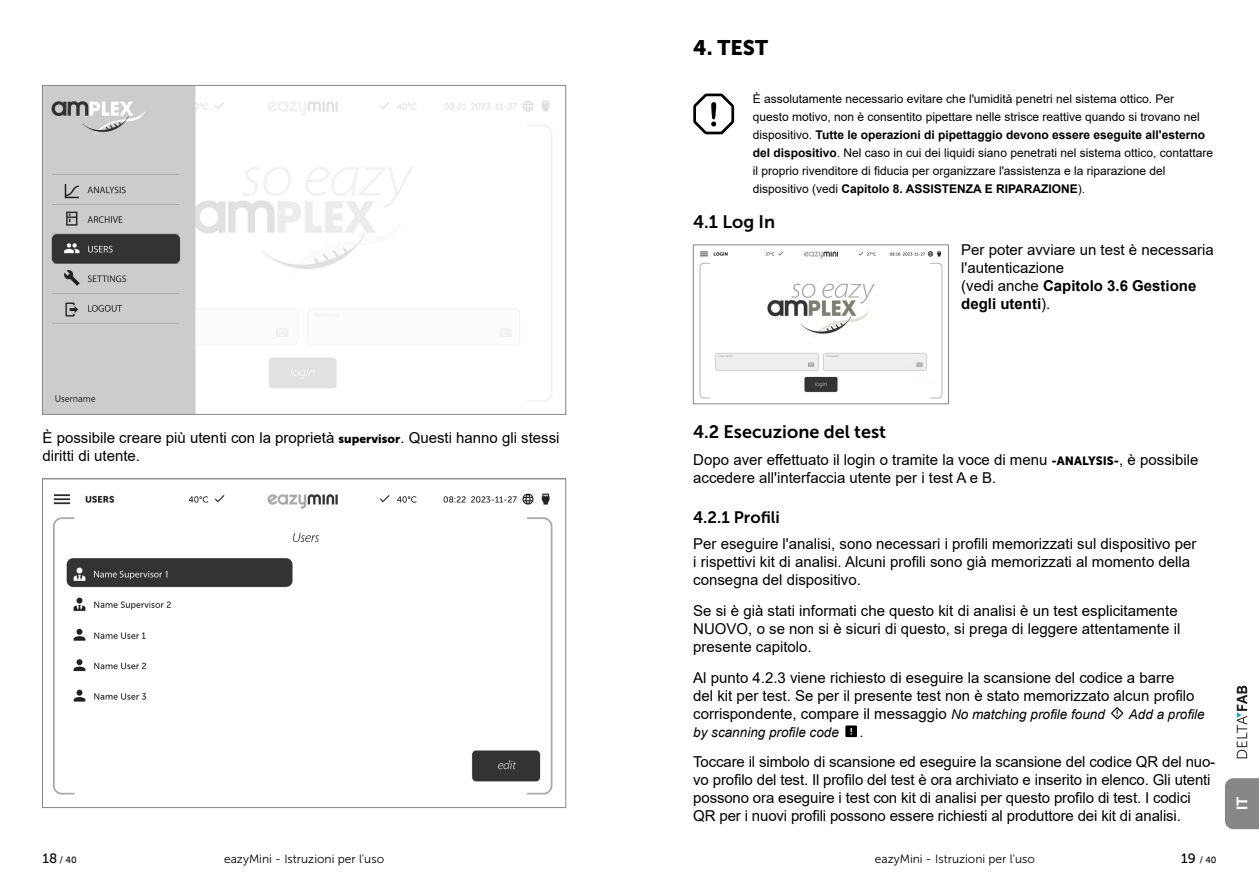
<style>
.page{position:relative;width:1259px;height:893px;background:#fff}
.page>*{position:absolute;margin:0;border:0;box-sizing:border-box;transform-origin:0 0}
.t1{font:21px "Museo Sans 900";color:#000}
.t2{font:18px "Museo Sans 700";color:#000}
.t3{font:16.5px "Museo Sans 700";color:#000}
.t4{font:15px/18px "Arial";color:#000}
.t5{font:700 15px "Arial";color:#fff}
.t6{font:italic 13.5px "Arial";color:#000}
.t7{font:13.5px "Arial";color:#000}
.t8{font:12px/18px "Arial";color:#000}
.t9{font:12px "Museo Sans 300";color:#000}
.t10{font:9px "Museo Sans 500";color:#000}
.s1{font-weight:700}
.s2{font-family:"Museo Sans 900";font-size:12px}
.s3{font-style:italic;font-size:13.5px}
.s4{font-size:13.5px}
</style>
<div class="page">
<svg style="left:1236px;top:686px;width:11px;height:72px"></svg>
<div style="left:1225px;top:778px;width:34px;height:51px;background:#878787"></div>
<img style="left:44px;top:87px;width:508px;height:326px">
<img style="left:699px;top:251px;width:244px;height:148px">
<div style="left:693px;top:244px;width:256px;height:160px;border:1px solid #878787"></div>
<svg style="left:693px;top:94px;width:41px;height:40px"></svg>
<svg style="left:1111px;top:707px;width:12px;height:12px"></svg>
<svg style="left:845px;top:725px;width:12px;height:12px"></svg>
<img style="left:53px;top:493px;width:500px;height:302px">
<h1 class="t1" style="left:693px;top:35px;width:76px">4. TEST</h1>
<p class="t8" style="left:753px;top:90px;width:462px">È assolutamente necessario evitare che l'umidità penetri nel sistema ottico. Per<br>questo motivo, non è consentito pipettare nelle strisce reattive quando si trovano nel dispositivo. <span class="s1">Tutte le operazioni di pipettaggio devono essere eseguite all'esterno del dispositivo</span>. Nel caso in cui dei liquidi siano penetrati nel sistema ottico, contattare il proprio rivenditore di fiducia per organizzare l'assistenza e la riparazione del dispositivo (vedi <span class="s1">Capitolo 8. ASSISTENZA E RIPARAZIONE</span>).</p>
<p class="t2" style="left:693px;top:212px;width:83px">4.1 Log In</p>
<p class="t4" style="left:961px;top:241px;width:254px">Per poter avviare un test è necessaria l'autenticazione<br>(vedi anche <span class="s1">Capitolo 3.6 Gestione degli utenti</span>).</p>
<p class="t4" style="left:43px;top:428px;width:518px">È possibile creare più utenti con la proprietà <span class="s2">supervisor</span>. Questi hanno gli stessi diritti di utente.</p>
<p class="t2" style="left:693px;top:422px;width:194px">4.2 Esecuzione del test</p>
<p class="t4" style="left:693px;top:450px;width:507px">Dopo aver effettuato il login o tramite la voce di menu <span class="s2">-ANALYSIS-</span>, è possibile accedere all'interfaccia utente per i test A e B.</p>
<p class="t3" style="left:693px;top:508px;width:88px">4.2.1 Profili</p>
<p class="t4" style="left:693px;top:535px;width:505px">Per eseguire l'analisi, sono necessari i profili memorizzati sul dispositivo per i rispettivi kit di analisi. Alcuni profili sono già memorizzati al momento della consegna del dispositivo.</p>
<p class="t4" style="left:693px;top:601px;width:488px">Se si è già stati informati che questo kit di analisi è un test esplicitamente<br>NUOVO, o se non si è sicuri di questo, si prega di leggere attentamente il presente capitolo.</p>
<p class="t4" style="left:693px;top:668px;width:503px">Al punto 4.2.3 viene richiesto di eseguire la scansione del codice a barre del kit per test. Se per il presente test non è stato memorizzato alcun profilo corrispondente, compare il messaggio <span class="s3">No matching profile found</span></p>
<p class="t6" style="left:1129px;top:705px;width:77px">Add a profile</p>
<p class="t6" style="left:693px;top:723px;width:147px">by scanning profile code</p>
<p class="t7" style="left:859px;top:723px;width:5px">.</p>
<p class="t4" style="left:693px;top:753px;width:523px">Toccare il simbolo di scansione ed eseguire la scansione del codice QR del nuo&shy;vo profilo del test. Il profilo del test è ora archiviato e inserito in elenco. Gli utenti possono ora eseguire i test con kit di analisi per questo profilo di test. I codici QR per i nuovi profili possono essere richiesti al produttore dei kit di analisi.</p>
<p class="t10" style="left:43px;top:855px;width:36px"><span class="s4">18</span> / 40</p>
<p class="t9" style="left:224px;top:853px;width:162px">eazyMini - Istruzioni per l'uso</p>
<p class="t9" style="left:875px;top:853px;width:162px">eazyMini - Istruzioni per l'uso</p>
<p class="t10" style="left:1181px;top:855px;width:37px"><span class="s4">19</span> / 40</p>
<p class="t5" style="left:1231px;top:810px;width:15px;rotate:-90deg">IT</p>
</div>
